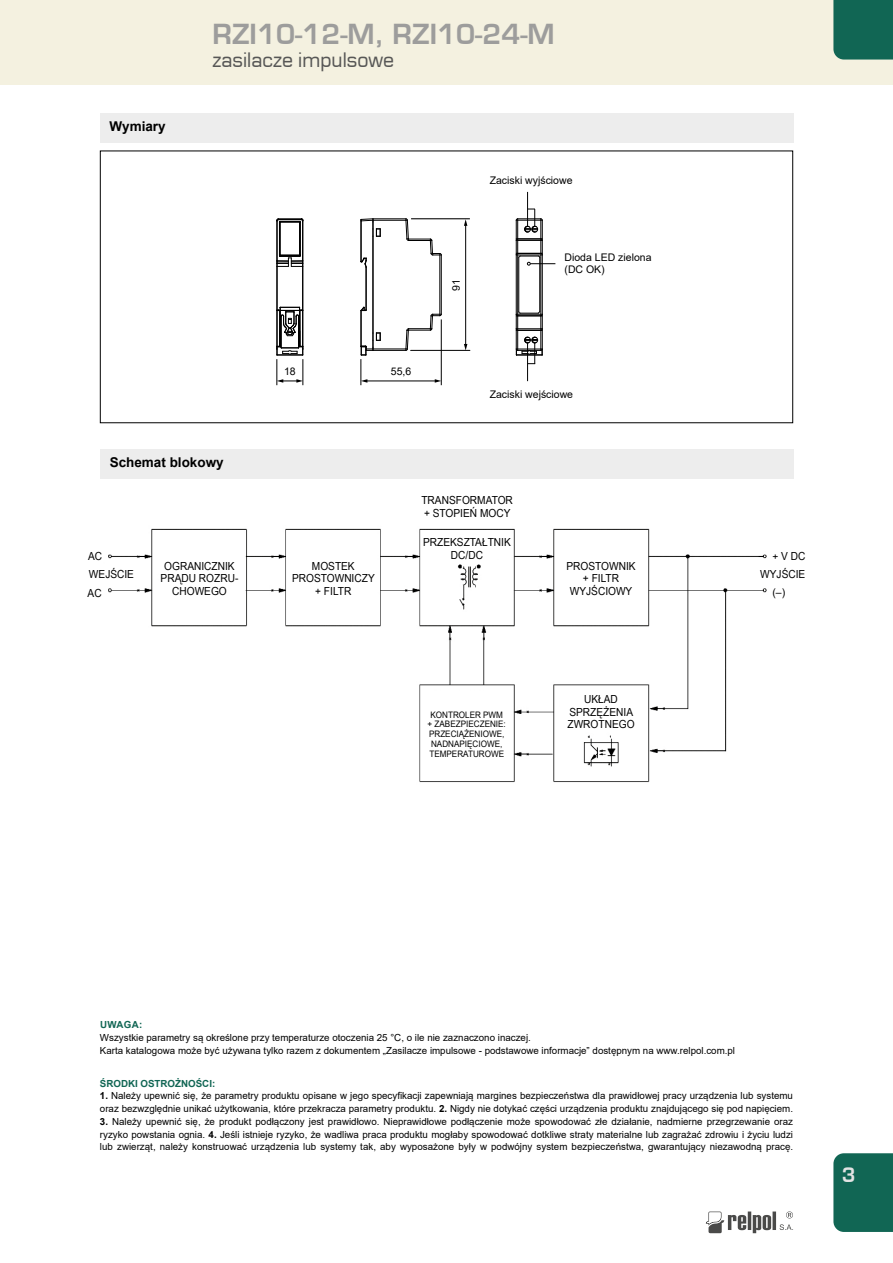
<style>
.page{position:relative;width:893px;height:1263px;background:#fff}
.page>*{position:absolute;margin:0;border:0;box-sizing:border-box;transform-origin:0 0}
.t1{font:700 27px "Euromode";color:#9d9d9c}
.t2{font:19.5px "Euromode";color:#575756}
.t3{font:700 19.5px "Euromode";color:#e3e3e3}
.t4{font:700 13.5px "Arial";color:#000}
.t5{font:11.1px/12.3px "Arial Narrow";color:#000;text-align:center;scale:1.11 1}
.t6{font:10.5px/12px "Arial";color:#000}
.t7{font:9.75px/12.8px "Arial";color:#000}
.t8{font:700 9.75px "Arial";color:#116654}
.t9{font:8.85px/9.9px "Arial Narrow";color:#000;text-align:center;scale:1.11 1}
.s1{font-size:12.3px}
.s2{font-size:9.9px}
.s3{font-weight:700}
</style>
<div class="page">
<svg style="left:706px;top:1211px;width:87px;height:22px"></svg>
<div style="left:0;top:0;width:893px;height:85px;background:#f4f1e0"></div>
<div style="left:833px;top:1153px;width:60px;height:79px;background:#116654"></div>
<div style="left:833px;top:0;width:60px;height:60px;background:#116654"></div>
<div style="left:100px;top:449px;width:693px;height:29px;background:#ededed"></div>
<img style="left:108px;top:528px;width:659px;height:255px">
<hr style="left:516px;top:220px;width:1px;height:129px;background:#000">
<hr style="left:517px;top:219px;width:1px;height:131px;background:#000">
<hr style="left:518px;top:257px;width:1px;height:55px;background:#000">
<hr style="left:539px;top:257px;width:1px;height:55px;background:#000">
<hr style="left:540px;top:219px;width:1px;height:131px;background:#000">
<hr style="left:542px;top:220px;width:1px;height:129px;background:#000">
<hr style="left:373px;top:350px;width:33px;height:1px;background:#000">
<hr style="left:373px;top:348px;width:33px;height:1px;background:#000">
<hr style="left:360px;top:311px;width:1px;height:35px;background:#000">
<hr style="left:360px;top:220px;width:1px;height:42px;background:#000">
<hr style="left:361px;top:310px;width:1px;height:36px;background:#000">
<hr style="left:361px;top:221px;width:1px;height:41px;background:#000">
<hr style="left:365px;top:267px;width:1px;height:43px;background:#000">
<hr style="left:366px;top:267px;width:1px;height:43px;background:#000">
<hr style="left:372px;top:219px;width:1px;height:131px;background:#000">
<hr style="left:373px;top:219px;width:1px;height:131px;background:#000">
<hr style="left:439px;top:253px;width:1px;height:63px;background:#000">
<hr style="left:441px;top:255px;width:1px;height:59px;background:#000">
<svg style="left:373px;top:228px;width:8px;height:9px"></svg>
<hr style="left:373px;top:220px;width:33px;height:1px;background:#000">
<hr style="left:373px;top:218px;width:33px;height:1px;background:#000">
<hr style="left:276px;top:220px;width:1px;height:129px;background:#000">
<hr style="left:277px;top:221px;width:1px;height:40px;background:#000">
<hr style="left:277px;top:262px;width:1px;height:85px;background:#000">
<hr style="left:279px;top:222px;width:1px;height:34px;background:#000">
<hr style="left:280px;top:222px;width:1px;height:34px;background:#000">
<hr style="left:299px;top:222px;width:1px;height:34px;background:#000">
<hr style="left:300px;top:222px;width:1px;height:34px;background:#000">
<hr style="left:302px;top:220px;width:1px;height:129px;background:#000">
<svg style="left:360px;top:306px;width:7px;height:5px"></svg>
<svg style="left:405px;top:313px;width:37px;height:38px"></svg>
<svg style="left:405px;top:218px;width:37px;height:38px"></svg>
<svg style="left:515px;top:310px;width:28px;height:7px"></svg>
<svg style="left:360px;top:218px;width:14px;height:4px"></svg>
<svg style="left:276px;top:218px;width:28px;height:5px"></svg>
<svg style="left:276px;top:254px;width:28px;height:13px"></svg>
<svg style="left:360px;top:257px;width:7px;height:11px"></svg>
<hr style="left:411px;top:350px;width:59px;height:1px;background:#000">
<hr style="left:411px;top:218px;width:59px;height:1px;background:#000">
<hr style="left:465px;top:225px;width:1px;height:120px;background:#000">
<svg style="left:464px;top:344px;width:3px;height:6px"></svg>
<svg style="left:464px;top:219px;width:3px;height:7px"></svg>
<hr style="left:441px;top:319px;width:1px;height:66px;background:#000">
<hr style="left:366px;top:381px;width:70px;height:1px;background:#000">
<svg style="left:360px;top:332px;width:21px;height:53px"></svg>
<svg style="left:435px;top:379px;width:6px;height:4px"></svg>
<svg style="left:276px;top:306px;width:28px;height:79px"></svg>
<hr style="left:527px;top:192px;width:1px;height:34px;background:#000">
<svg style="left:515px;top:209px;width:28px;height:32px"></svg>
<hr style="left:527px;top:343px;width:1px;height:38px;background:#000">
<svg style="left:515px;top:328px;width:28px;height:36px"></svg>
<svg style="left:515px;top:252px;width:40px;height:14px"></svg>
<div style="left:100px;top:113px;width:693px;height:29px;background:#ededed"></div>
<h3 class="t4" style="left:110px;top:117px;width:58px">Wymiary</h3>
<h1 class="t1" style="left:213px;top:18px;width:344px">RZI10-12-M, RZI10-24-M</h1>
<h2 class="t2" style="left:213px;top:48px;width:183px">zasilacze impulsowe</h2>
<p class="t6" style="left:490px;top:174px;width:84px">Zaciski wyjściowe</p>
<p class="t6" style="left:284px;top:365px;width:13px">18</p>
<p class="t6" style="left:391px;top:365px;width:22px">55,6</p>
<p class="t6" style="left:450px;top:291px;width:13px;rotate:-90deg">91</p>
<p class="t6" style="left:565px;top:252px;width:88px">Dioda LED zielona (DC OK)</p>
<p class="t6" style="left:490px;top:388px;width:85px">Zaciski wejściowe</p>
<h3 class="t4" style="left:110px;top:453px;width:116px">Schemat blokowy</h3>
<p class="t5" style="left:421px;top:494px;width:84px;text-align:left">TRANSFORMATOR <span class="s1">+</span> STOPIEŃ MOCY</p>
<p class="t5" style="left:423px;top:536px;width:81px">PRZEKSZTAŁ-TNIK<br>DC/DC</p>
<p class="t5" style="left:88px;top:549px;width:14px">AC</p>
<p class="t5" style="left:161px;top:559px;width:72px">OGRANICZNIK<br>PRĄDU ROZRU-<br>CHOWEGO</p>
<p class="t5" style="left:566px;top:559px;width:64px">PROSTOWNIK <span class="s1">+</span> FILTR<br>WYJŚCIOWY</p>
<p class="t5" style="left:89px;top:568px;width:42px">WEJŚCIE</p>
<p class="t5" style="left:292px;top:559px;width:76px">MOSTEK<br>PROSTOWNICZY <span class="s1">+</span> FILTR</p>
<p class="t5" style="left:88px;top:587px;width:14px">AC</p>
<p class="t9" style="left:428px;top:709px;width:72px">KONTROLER PWM <span class="s2">+</span> ZABEZPIECZENIE:<br>PRZECIĄŻENIOWE,<br>NADNAPIĘCIOWE,<br>TEMPERATUROWE</p>
<p class="t5" style="left:567px;top:693px;width:62px">UKŁAD<br>SPRZĘŻENIA<br>ZWROTNEGO</p>
<p class="t5" style="left:772px;top:549px;width:31px">+VDC</p>
<p class="t5" style="left:760px;top:568px;width:42px">WYJŚCIE</p>
<p class="t6" style="left:772px;top:586px;width:14px">(–)</p>
<p class="t8" style="left:100px;top:1017px;width:44px">UWAGA:</p>
<p class="t7" style="left:100px;top:1031px;width:637px;line-height:13.2px">Wszystkie parametry są określone przy temperaturze otoczenia 25 °C, o ile nie zaznaczono inaczej.<br>Karta katalogowa może być używana tylko razem z dokumentem „Zasilacze impulsowe - podstawowe informacje” dostępnym na www.relpol.com.pl</p>
<p class="t8" style="left:100px;top:1076px;width:117px">ŚRODKI OSTROŻNOŚCI:</p>
<p class="t7" style="left:100px;top:1089px;width:695px"><span class="s3">1.</span> Należy upewnić się, że parametry produktu opisane w jego specyfikacji zapewniają margines bezpieczeństwa dla prawidłowej pracy urządzenia lub systemu oraz bezwzględnie unikać użytkowania, które przekracza parametry produktu. <span class="s3">2.</span> Nigdy nie dotykać części urządzenia produktu znajdującego się pod napięciem.</p>
<p class="t7" style="left:100px;top:1115px;width:695px;text-align:justify"><span class="s3">3.</span> Należy upewnić się, że produkt podłączony jest prawidłowo. Nieprawidłowe podłączenie może spowodować złe działanie, nadmierne przegrzewanie oraz ryzyko powstania ognia. <span class="s3">4.</span> Jeśli istnieje ryzyko, że wadliwa praca produktu mogłaby spowodować dotkliwe straty materialne lub zagrażać zdrowiu i życiu ludzi lub zwierząt, należy konstruować urządzenia lub systemy tak, aby wyposażone były w podwójny system bezpieczeństwa, gwarantujący niezawodną pracę.</p>
<h2 class="t3" style="left:842px;top:1163px;width:15px">3</h2>
</div>
